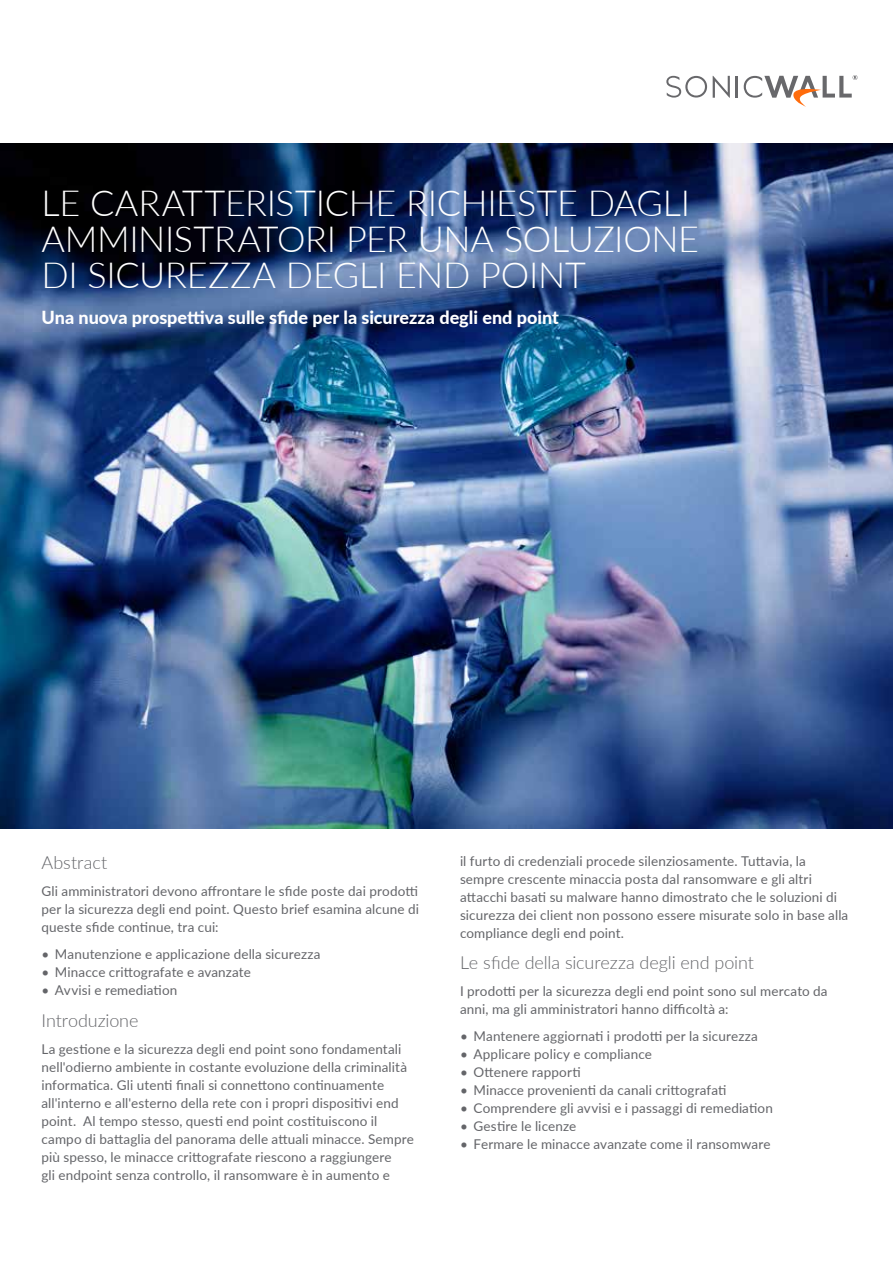
<style>
.page{position:relative;width:893px;height:1263px;background:#fff}
.page>*{position:absolute;margin:0;border:0;box-sizing:border-box;transform-origin:0 0}
.t1{font:300 36px/36px "Lato";letter-spacing:-.005em;color:#fff}
.t2{font:800 18px "Lato";color:#fff}
.t3{font:300 18px "Lato";letter-spacing:-.005em;color:#646569}
.t4{font:13.5px/18px "Lato";letter-spacing:.01em;color:#646569}
</style>
<div class="page">
<svg style="left:713px;top:76px;width:17px;height:22px"></svg>
<hr style="left:736px;top:76px;width:2px;height:22px;background:#68686b">
<svg style="left:666px;top:76px;width:41px;height:22px"></svg>
<svg style="left:744px;top:75px;width:113px;height:32px"></svg>
<img style="left:0;top:144px;width:893px;height:684px">
<h1 class="t1" style="left:41px;top:184px;width:659px">LE CARATTERISTICHE RICHIESTE DAGLI<br>AMMINISTRATORI PER UNA SOLUZIONE<br>DI SICUREZZA DEGLI END POINT</h1>
<h2 class="t2" style="left:41px;top:304px;width:519px">Una nuova prospettiva sulle sfide per la sicurezza degli end point</h2>
<h2 class="t3" style="left:41px;top:850px;width:67px">ABSTRACT</h2>
<p class="t4" style="left:41px;top:882px;width:379px;text-align:justify">Gli amministratori devono affrontare le sfide poste dai prodotti per la sicurezza degli end point. Questo brief esamina alcune di queste sfide continue, tra cui:</p>
<p class="t4" style="left:41px;top:945px;width:281px">• Manutenzione e applicazione della sicurezza</p>
<p class="t4" style="left:41px;top:963px;width:211px">• Minacce crittografate e avanzate</p>
<p class="t4" style="left:41px;top:981px;width:137px">• Avvisi e remediation</p>
<h2 class="t3" style="left:41px;top:1008px;width:99px">I NTRODUZIONE</h2>
<p class="t4" style="left:41px;top:1039px;width:374px">La gestione e la sicurezza degli end point sono fondamentali nell'odierno ambiente in costante evoluzione della criminalità informatica. Gli utenti finali si connettono continuamente all'interno e all'esterno della rete con i propri dispositivi end point. Al tempo stesso, questi end point costituiscono il campo di battaglia del panorama delle attuali minacce. Sempre più spesso, le minacce crittografate riescono a raggiungere<br>gli endpoint senza controllo, il ransomware è in aumento e</p>
<p class="t4" style="left:460px;top:851px;width:390px">il furto di credenziali procede silenziosamente. Tuttavia, la sempre crescente minaccia posta dal ransomware e gli altri attacchi basati su malware hanno dimostrato che le soluzioni di sicurezza dei client non possono essere misurate solo in base alla compliance degli end point.</p>
<h2 class="t3" style="left:460px;top:950px;width:295px">LE SFIDE DELLA SICUREZZA DEGLI END POINT</h2>
<p class="t4" style="left:460px;top:982px;width:369px">I prodotti per la sicurezza degli end point sono sul mercato da anni, ma gli amministratori hanno difficoltà a:</p>
<p class="t4" style="left:460px;top:1027px;width:299px">• Mantenere aggiornati i prodotti per la sicurezza</p>
<p class="t4" style="left:460px;top:1045px;width:194px">• Applicare policy e compliance</p>
<p class="t4" style="left:460px;top:1063px;width:122px">• Ottenere rapporti</p>
<p class="t4" style="left:460px;top:1081px;width:268px">• Minacce provenienti da canali crittografati</p>
<p class="t4" style="left:460px;top:1099px;width:314px">• Comprendere gli avvisi e i passaggi di remediation</p>
<p class="t4" style="left:460px;top:1117px;width:118px">• Gestire le licenze</p>
<p class="t4" style="left:460px;top:1135px;width:312px">• Fermare le minacce avanzate come il ransomware</p>
</div>
